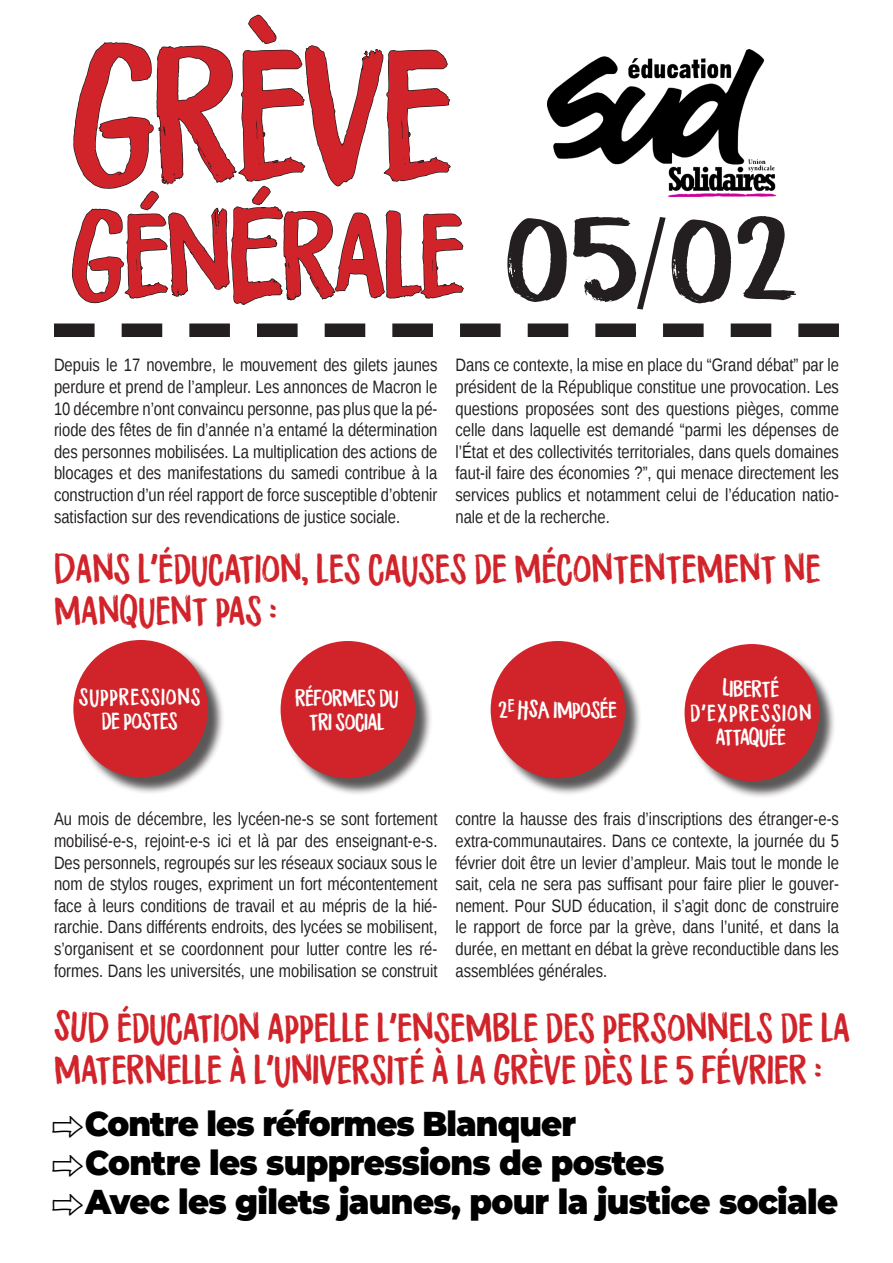
<style>
.page{position:relative;width:893px;height:1263px;background:#fff}
.page>*{position:absolute;margin:0;border:0;box-sizing:border-box;transform-origin:0 0}
.t1{font:156.75px "Flicker DEMO";letter-spacing:-.03em;color:#d1232a;scale:1.05 1}
.t2{font:100.8px "Flicker DEMO";color:#231f20;scale:1.28 1}
.t3{font:100.5px "Flicker DEMO";letter-spacing:-.03em;color:#d1232a;scale:1.05 1}
.t4{font:34.5px/41.4px "Flicker DEMO";color:#d1232a}
.t5{font:900 34.5px "Montserrat";letter-spacing:-.02em;color:#000;scale:.94 1}
.t6{font:19.95px/24px "Flicker DEMO";letter-spacing:-.02em;color:#fff;text-align:center}
.t7{font:19.95px/24px "Flicker DEMO";letter-spacing:.045em;color:#fff;text-align:center}
.t8{font:19.95px/24px "Flicker DEMO";letter-spacing:.06em;color:#fff;text-align:center}
.t9{font:18px/21.6px "Liberation Sans Narrow";color:#231f20;text-align:justify}
.s1{font-family:"PW New Arrows";font-weight:400}
</style>
<div class="page">
<svg style="left:54px;top:14px;width:785px;height:323px"></svg>
<div style="left:76px;top:642px;width:149px;height:153px;background:#231f20;opacity:.75"></div>
<div style="left:73px;top:640px;width:135px;height:137px;background:#d1232a;border-radius:50%"></div>
<div style="left:283px;top:643px;width:149px;height:153px;background:#231f20;opacity:.75"></div>
<div style="left:281px;top:641px;width:134px;height:137px;background:#d1232a;border-radius:50%"></div>
<div style="left:493px;top:643px;width:149px;height:153px;background:#231f20;opacity:.75"></div>
<div style="left:491px;top:641px;width:134px;height:137px;background:#d1232a;border-radius:50%"></div>
<div style="left:687px;top:646px;width:149px;height:153px;background:#231f20;opacity:.75"></div>
<div style="left:685px;top:644px;width:134px;height:137px;background:#d1232a;border-radius:50%"></div>
<p class="t1" style="left:70px;top:-3px;width:366px">GRÈVE</p>
<p class="t3" style="left:70px;top:180px;width:377px">GÉNÉRALE</p>
<p class="t2" style="left:504px;top:183px;width:231px">05 02</p>
<p class="t9" style="left:54px;top:355px;width:385px">Depuis le 17 novembre, le mouvement des gilets jaunes perdure et prend de l’ampleur. Les annonces de Macron le 10 décembre n’ont convaincu personne, pas plus que la pé&shy;riode des fêtes de fin d’année n’a entamé la détermination des personnes mobilisées. La multiplication des actions de blocages et des manifestations du samedi contribue à la construction d’un réel rapport de force susceptible d’obtenir satisfaction sur des revendications de justice sociale.</p>
<p class="t9" style="left:455px;top:355px;width:385px">Dans ce contexte, la mise en place du “Grand débat” par le président de la République constitue une provocation. Les questions proposées sont des questions pièges, comme celle dans laquelle est demandé “parmi les dépenses de l’État et des collectivités territoriales, dans quels domaines faut-il faire des économies ?”, qui menace directement les services publics et notamment celui de l’éducation natio&shy;nale et de la recherche.</p>
<p class="t4" style="left:54px;top:548px;width:768px">DANS L’ÉDUCATION, LES CAUSES DE MÉCONTENTEMENT NE<br>MANQUENT PAS :</p>
<p class="t7" style="left:79px;top:685px;width:123px">SUPPRESSIONS<br>DE POSTES</p>
<p class="t6" style="left:295px;top:686px;width:105px">RÉFORMES DU<br>TRI SOCIAL</p>
<p class="t6" style="left:498px;top:698px;width:120px">2<sup>E</sup> HSA IMPOSÉE</p>
<p class="t6" style="left:722px;top:677px;width:58px">LIBERTÉ</p>
<p class="t8" style="left:690px;top:701px;width:123px">D’EXPRESSION<br>ATTAQUÉE</p>
<p class="t9" style="left:54px;top:809px;width:385px">Au mois de décembre, les lycéen-ne-s se sont fortement mobilisé-e-s, rejoint-e-s ici et là par des enseignant-e-s.<br>Des personnels, regroupés sur les réseaux sociaux sous le nom de stylos rouges, expriment un fort mécontentement face à leurs conditions de travail et au mépris de la hié&shy;rarchie. Dans différents endroits, des lycées se mobilisent, s’organisent et se coordonnent pour lutter contre les ré&shy;formes. Dans les universités, une mobilisation se construit</p>
<p class="t9" style="left:455px;top:809px;width:385px">contre la hausse des frais d’inscriptions des étranger-e-s extra-communautaires. Dans ce contexte, la journée du 5 février doit être un levier d’ampleur. Mais tout le monde le sait, cela ne sera pas suffisant pour faire plier le gouver&shy;nement. Pour SUD éducation, il s’agit donc de construire le rapport de force par la grève, dans l’unité, et dans la durée, en mettant en débat la grève reconductible dans les assemblées générales.</p>
<p class="t4" style="left:54px;top:1006px;width:798px">SUD ÉDUCATION APPELLE L’ENSEMBLE DES PERSONNELS DE LA<br>MATERNELLE À L’UNIVERSITÉ À LA GRÈVE DÈS LE 5 FÉVRIER :</p>
<p class="t5" style="left:54px;top:1098px;width:557px"><span class="s1">P</span>Contre les réformes Blanquer</p>
<p class="t5" style="left:54px;top:1137px;width:651px"><span class="s1">P</span>Contre les suppressions de postes</p>
<p class="t5" style="left:54px;top:1176px;width:836px"><span class="s1">P</span>Avec les gilets jaunes, pour la justice sociale</p>
</div>
